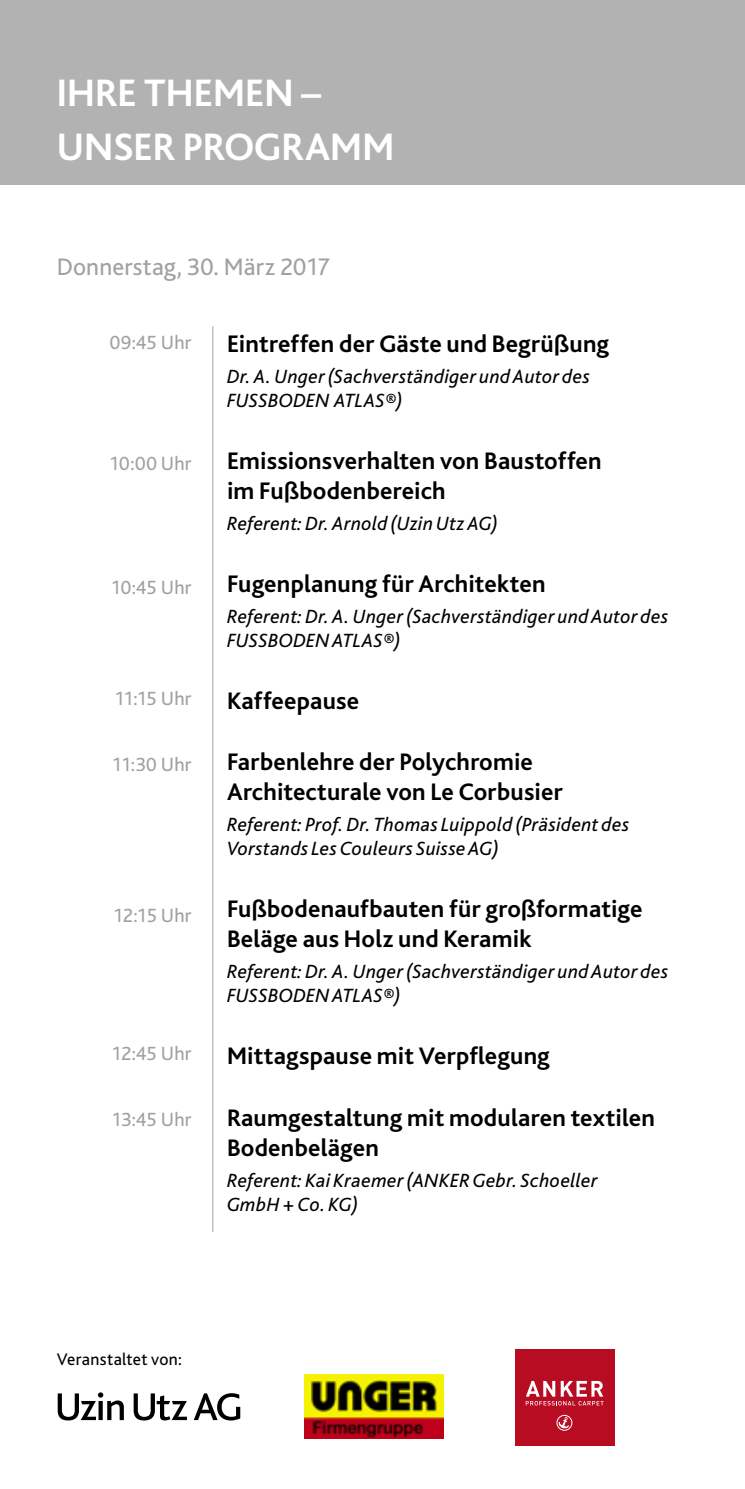
<style>
.page{position:relative;width:745px;height:1489px;background:#fff}
.page>*{position:absolute;margin:0;border:0;box-sizing:border-box;transform-origin:0 0}
.t1{font:700 40px/53.2px "Bliss";letter-spacing:.005em;color:#fff}
.t2{font:700 25px/30px "Bliss";letter-spacing:.005em;color:#000}
.t3{font:25px "Bliss";letter-spacing:.005em;color:#a0a1a3}
.t4{font:italic 20px/24px "Bliss";letter-spacing:.015em;color:#000}
.t5{font:20px "Bliss";letter-spacing:.01em;color:#a0a1a3}
.t6{font:17.5px "Bliss";letter-spacing:.02em;color:#000}
</style>
<div class="page">
<hr style="left:212px;top:326px;width:1px;height:103px;background:#a0a1a3">
<hr style="left:212px;top:429px;width:1px;height:122px;background:#a0a1a3">
<hr style="left:212px;top:551px;width:1px;height:117px;background:#a0a1a3">
<hr style="left:212px;top:668px;width:1px;height:62px;background:#a0a1a3">
<hr style="left:212px;top:730px;width:1px;height:146px;background:#a0a1a3">
<hr style="left:212px;top:876px;width:1px;height:147px;background:#a0a1a3">
<hr style="left:212px;top:1023px;width:1px;height:62px;background:#a0a1a3">
<hr style="left:212px;top:1085px;width:1px;height:146px;background:#a0a1a3">
<div style="left:0;top:0;width:744px;height:184px;background:#b3b2b2"></div>
<svg style="left:58px;top:1392px;width:66px;height:28px"></svg>
<svg style="left:133px;top:1393px;width:54px;height:27px"></svg>
<svg style="left:194px;top:1393px;width:46px;height:27px"></svg>
<img style="left:304px;top:1374px;width:139px;height:64px">
<div style="left:514px;top:1349px;width:100px;height:97px;background:#b80c23"></div>
<svg style="left:525px;top:1380px;width:78px;height:25px"></svg>
<svg style="left:558px;top:1416px;width:11px;height:11px"></svg>
<div style="left:556px;top:1414px;width:15px;height:16px;border:1px solid #fff;border-radius:50%"></div>
<h1 class="t1" style="left:57px;top:67px;width:339px">IHRE THEMEN –<br>UNSER PROGRAMM</h1>
<p class="t3" style="left:57px;top:253px;width:274px">Donnerstag, 30. März 2017</p>
<p class="t5" style="left:110px;top:331px;width:83px">09:45 Uhr</p>
<p class="t2" style="left:227px;top:330px;width:383px">Eintreffen der Gäste und Begrüßung</p>
<p class="t4" style="left:227px;top:365px;width:364px">Dr. A. Unger (Sachverständiger und Autor des<br>FUSSBODEN ATLAS®)</p>
<p class="t5" style="left:109px;top:452px;width:84px">10:00 Uhr</p>
<p class="t2" style="left:227px;top:446px;width:376px">Emissionsverhalten von Baustoffen im Fußbodenbereich</p>
<p class="t4" style="left:227px;top:512px;width:272px">Referent: Dr. Arnold (Uzin Utz AG)</p>
<p class="t5" style="left:110px;top:576px;width:83px">10:45 Uhr</p>
<p class="t2" style="left:227px;top:569px;width:320px">Fugenplanung für Architekten</p>
<p class="t4" style="left:227px;top:605px;width:442px">Referent: Dr. A. Unger (Sachverständiger und Autor des<br>FUSSBODEN ATLAS®)</p>
<p class="t5" style="left:114px;top:687px;width:79px">11:15 Uhr</p>
<p class="t2" style="left:227px;top:686px;width:134px">Kaffeepause</p>
<p class="t5" style="left:111px;top:754px;width:81px">11:30 Uhr</p>
<p class="t2" style="left:227px;top:747px;width:337px">Farbenlehre der Polychromie<br>Architecturale von Le Corbusier</p>
<p class="t4" style="left:227px;top:813px;width:403px">Referent: Prof. Dr. Thomas Luippold (Präsident des<br>Vorstands Les Couleurs Suisse AG)</p>
<p class="t5" style="left:113px;top:904px;width:80px">12:15 Uhr</p>
<p class="t2" style="left:227px;top:894px;width:416px">Fußbodenaufbauten für großformatige<br>Beläge aus Holz und Keramik</p>
<p class="t4" style="left:227px;top:960px;width:442px">Referent: Dr. A. Unger (Sachverständiger und Autor des<br>FUSSBODEN ATLAS®)</p>
<p class="t5" style="left:111px;top:1042px;width:82px">12:45 Uhr</p>
<p class="t2" style="left:227px;top:1041px;width:324px">Mittagspause mit Verpflegung</p>
<p class="t5" style="left:111px;top:1108px;width:82px">13:45 Uhr</p>
<p class="t2" style="left:227px;top:1102px;width:429px">Raumgestaltung mit modularen textilen<br>Bodenbelägen</p>
<p class="t4" style="left:227px;top:1168px;width:372px">Referent: Kai Kraemer (ANKER Gebr. Schoeller<br>GmbH + Co. KG)</p>
<p class="t6" style="left:57px;top:1349px;width:126px">Veranstaltet von:</p>
</div>
